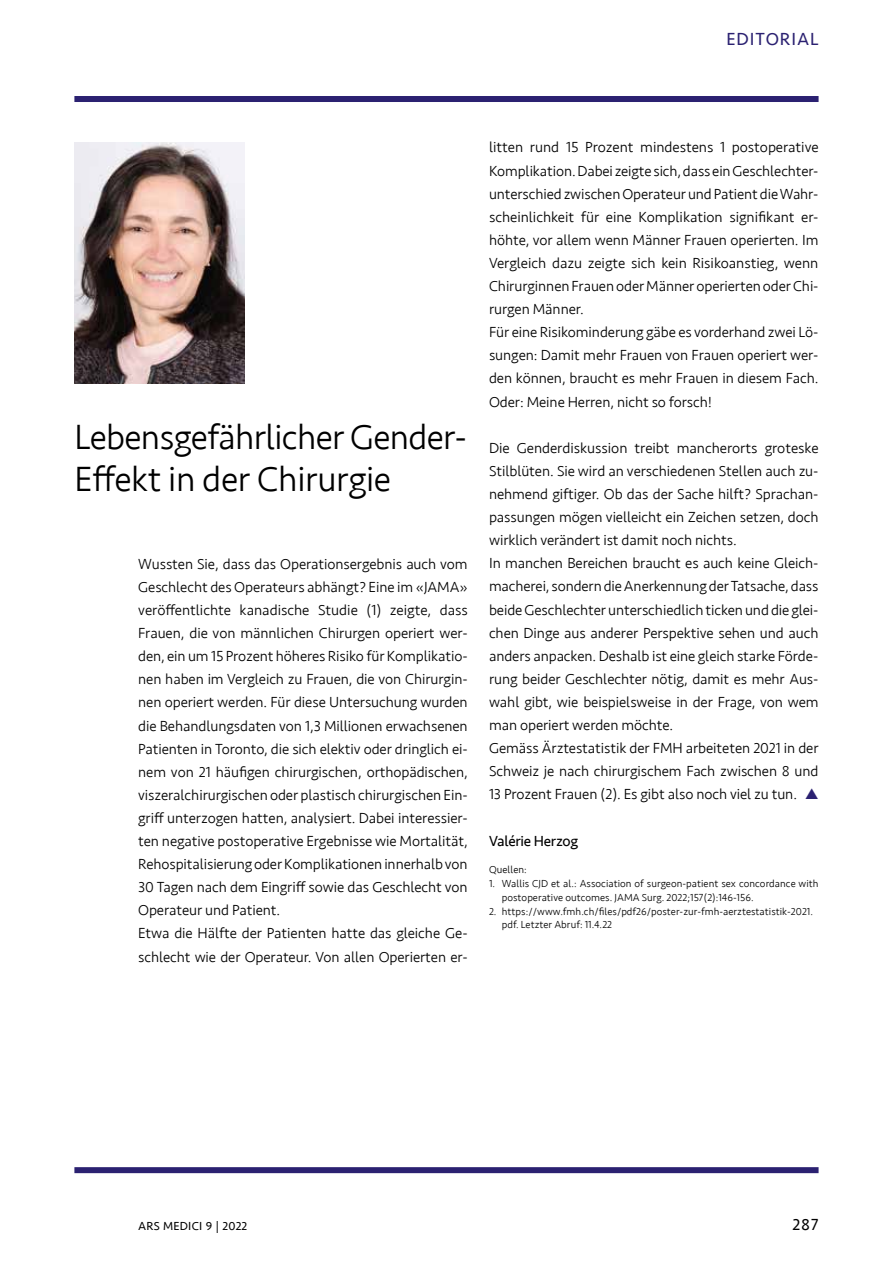
<style>
.page{position:relative;width:893px;height:1263px;background:#fff}
.page>*{position:absolute;margin:0;border:0;box-sizing:border-box;transform-origin:0 0}
.t1{font:300 36px/42px "Seravek";letter-spacing:-.02em;color:#000}
.t2{font:18px "Seravek";letter-spacing:.05em;color:#2b2171}
.t3{font:16.5px "Seravek";color:#000}
.t4{font:300 15px/23.1px "Seravek";letter-spacing:-.005em;color:#000}
.t5{font:15px "Seravek";letter-spacing:-.015em;color:#000}
.t6{font:12px "Seravek";letter-spacing:.02em;color:#000}
.t7{font:300 10.5px/13.8px "Seravek";letter-spacing:.005em;color:#000}
.s1{color:#2b2171}
</style>
<div class="page">
<div style="left:74px;top:96px;width:745px;height:6px;background:#2b2171"></div>
<div style="left:74px;top:1167px;width:745px;height:6px;background:#2b2171"></div>
<img style="left:74px;top:142px;width:170px;height:241px">
<p class="t2" style="left:726px;top:25px;width:94px">EDITORIAL</p>
<h1 class="t1" style="left:74px;top:417px;width:394px">Lebensgefährlicher Gender-<br>Effekt in der Chirurgie</h1>
<p class="t4" style="left:138px;top:552px;width:331px">Wussten Sie, dass das Operationsergebnis auch vom Geschlecht des Operateurs abhängt? Eine im «JAMA» veröffentlichte kanadische Studie (1) zeigte, dass Frauen, die von männlichen Chirurgen operiert wer&shy;den, ein um 15 Prozent höheres Risiko für Komplikatio&shy;nen haben im Vergleich zu Frauen, die von Chirurgin&shy;nen operiert werden. Für diese Untersuchung wurden die Behandlungsdaten von 1,3 Millionen erwachsenen Patienten in Toronto, die sich elektiv oder dringlich ei&shy;nem von 21 häufigen chirurgischen, orthopädischen, viszeralchirurgischen oder plastisch chirurgischen Ein&shy;griff unterzogen hatten, analysiert. Dabei interessier&shy;ten negative postoperative Ergebnisse wie Mortalität, Rehospitalisierung oder Komplikationen innerhalb von 30 Tagen nach dem Eingriff sowie das Geschlecht von Operateur und Patient.<br>Etwa die Hälfte der Patienten hatte das gleiche Ge&shy;schlecht wie der Operateur. Von allen Operierten er-</p>
<p class="t4" style="left:489px;top:136px;width:331px">litten rund 15 Prozent mindestens 1 postoperative Komplikation. Dabei zeigte sich, dass ein Geschlechter&shy;unterschied zwischen Operateur und Patient die Wahr&shy;scheinlichkeit für eine Komplikation signifikant er&shy;höhte, vor allem wenn Männer Frauen operierten. Im Vergleich dazu zeigte sich kein Risikoanstieg, wenn Chirurginnen Frauen oder Männer operierten oder Chi&shy;rurgen Männer.<br>Für eine Risikominderung gäbe es vorderhand zwei Lö&shy;sungen: Damit mehr Frauen von Frauen operiert wer&shy;den können, braucht es mehr Frauen in diesem Fach.<br>Oder: Meine Herren, nicht so forsch!</p>
<p class="t4" style="left:489px;top:436px;width:331px">Die Genderdiskussion treibt mancherorts groteske Stilblüten. Sie wird an verschiedenen Stellen auch zu&shy;nehmend giftiger. Ob das der Sache hilft? Sprachan&shy;passungen mögen vielleicht ein Zeichen setzen, doch wirklich verändert ist damit noch nichts.<br>In manchen Bereichen braucht es auch keine Gleich&shy;macherei, sondern die Anerkennung der Tatsache, dass beide Geschlechter unterschiedlich ticken und die glei&shy;chen Dinge aus anderer Perspektive sehen und auch anders anpacken. Deshalb ist eine gleich starke Förde&shy;rung beider Geschlechter nötig, damit es mehr Aus&shy;wahl gibt, wie beispielsweise in der Frage, von wem man operiert werden möchte.<br>Gemäss Ärztestatistik der FMH arbeiteten 2021 in der Schweiz je nach chirurgischem Fach zwischen 8 und 13 Prozent Frauen (2). Es gibt also noch viel zu tun. <span class="s1">▲</span></p>
<p class="t5" style="left:489px;top:829px;width:91px">Valérie Herzog</p>
<p class="t7" style="left:489px;top:863px;width:39px">Quellen:</p>
<p class="t7" style="left:502px;top:877px;width:318px;text-indent:-13px">1. Wallis CJD et al.: Association of surgeon-patient sex concordance with postoperative outcomes. JAMA Surg. 2022;157(2):146-156.</p>
<p class="t7" style="left:502px;top:904px;width:313px;text-indent:-13px">2. https://www.fmh.ch/files/pdf26/poster-zur-fmh-aerztestatistik-2021. pdf. Letzter Abruf: 11.4.22</p>
<p class="t6" style="left:138px;top:1217px;width:111px">ARS MEDICI 9 | 2022</p>
<p class="t3" style="left:793px;top:1212px;width:27px">287</p>
</div>
